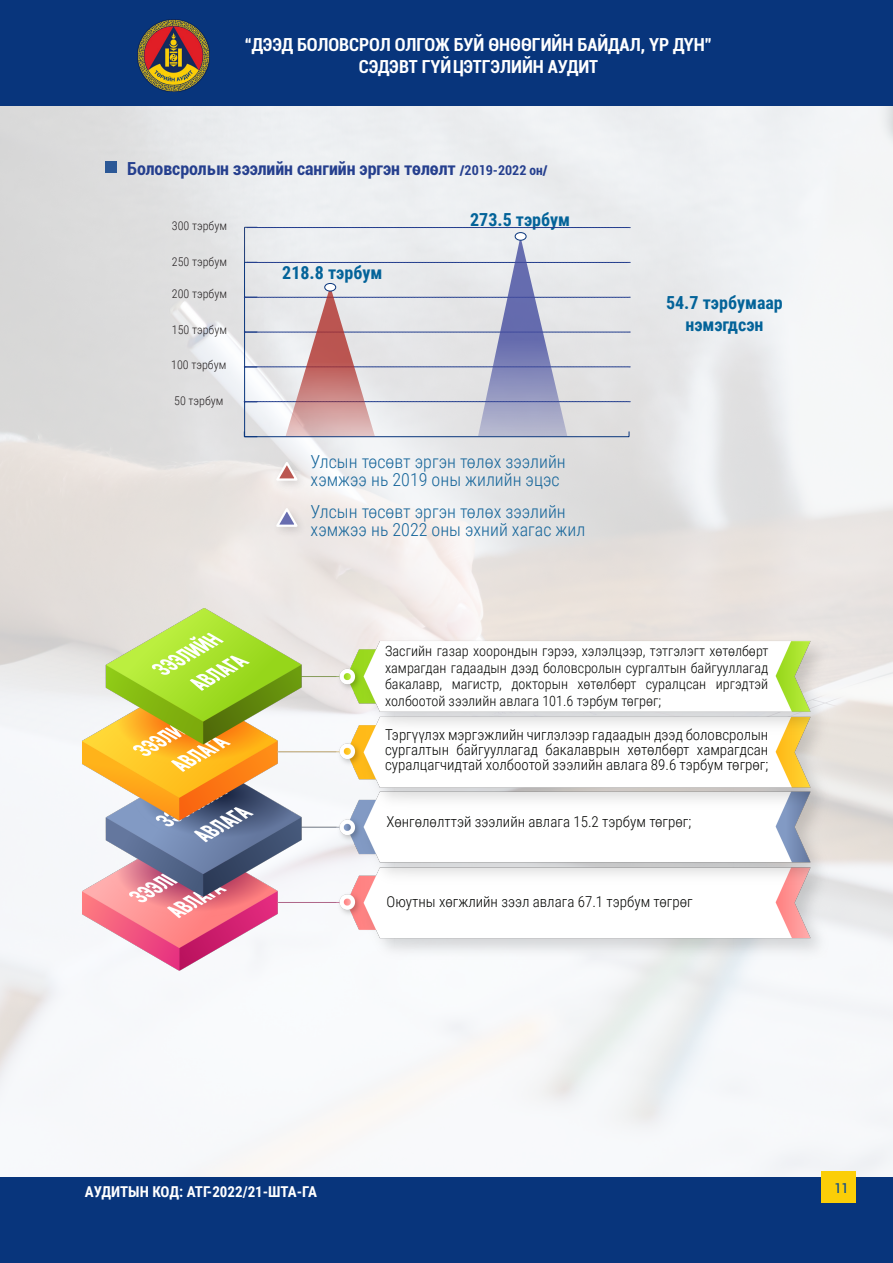
<style>
.page{position:relative;width:893px;height:1263px;background:#fff}
.page>*{position:absolute;margin:0;border:0;box-sizing:border-box;transform-origin:0 0}
.t1{font:300 18px/18px "Roboto Condensed";color:#15659a}
.t2{font:700 condensed 18px/21.6px "Roboto";color:#fff;text-align:center}
.t3{font:700 condensed 18px "Roboto";color:#253f8e}
.t4{font:700 18px "Roboto Condensed";color:#036399}
.t5{font:300 15px/15px "Roboto Condensed";color:#040503;text-align:justify}
.t6{font:700 15px "Roboto Condensed";color:#fff}
.t7{font:300 14.25px/16.5px "Roboto Condensed";color:#040503;text-align:justify}
.t8{font:condensed 13.5px "Roboto";color:#024691}
.t9{font:300 12px "Roboto Condensed";color:#231f20}
.s1{font-size:13.5px}
</style>
<div class="page">
<img style="left:0;top:106px;width:893px;height:1072px">
<div style="left:0;top:0;width:893px;height:106px;background:#08357c"></div>
<div style="left:0;top:1178px;width:893px;height:85px;background:#08357c"></div>
<img style="left:138px;top:19px;width:72px;height:72px">
<div style="left:822px;top:1171px;width:34px;height:32px;background:#fbce07"></div>
<div style="left:105px;top:161px;width:12px;height:11px;background:#2c5896"></div>
<svg style="left:244px;top:236px;width:386px;height:201px;background:#d4d0d8"></svg>
<div style="left:325px;top:283px;width:11px;height:8px;background:#fff;border-radius:50%"></div>
<div style="left:324px;top:283px;width:12px;height:8px;border:1px solid #08357c;border-radius:50%"></div>
<div style="left:515px;top:233px;width:11px;height:7px;background:#fff;border-radius:50%"></div>
<div style="left:515px;top:232px;width:11px;height:9px;border:1px solid #08357c;border-radius:50%"></div>
<div style="left:272px;top:458px;width:36px;height:34px;background:#231f20;opacity:.15"></div>
<svg style="left:273px;top:460px;width:27px;height:22px"></svg>
<div style="left:272px;top:504px;width:36px;height:34px;background:#231f20;opacity:.15"></div>
<svg style="left:273px;top:506px;width:27px;height:22px"></svg>
<hr style="left:244px;top:227px;width:1px;height:35px;background:#1f3c76">
<svg style="left:245px;top:227px;width:385px;height:1px"></svg>
<img style="left:43px;top:577px;width:809px;height:424px">
<p class="t2" style="left:245px;top:33px;width:469px">“ДЭЭД БОЛОВСРОЛ ОЛГОЖ БУЙ ӨНӨӨГИЙН БАЙДАЛ, ҮР ДҮН”<br>СЭДЭВТ ГҮЙЦЭТГЭЛИЙН АУДИТ</p>
<p class="t3" style="left:127px;top:156px;width:422px">Боловсролын зээлийн сангийн эргэн төлөлт <span class="s1">/2019-2022 он/</span></p>
<p class="t9" style="left:172px;top:217px;width:57px">300 тэрбум</p>
<p class="t9" style="left:172px;top:253px;width:57px">250 тэрбум</p>
<p class="t9" style="left:172px;top:285px;width:57px">200 тэрбум</p>
<p class="t9" style="left:172px;top:321px;width:57px">150 тэрбум</p>
<p class="t9" style="left:171px;top:356px;width:57px">100 тэрбум</p>
<p class="t9" style="left:174px;top:392px;width:51px">50 тэрбум</p>
<p class="t4" style="left:282px;top:260px;width:102px">218.8 тэрбум</p>
<p class="t4" style="left:470px;top:207px;width:102px">273.5 тэрбум</p>
<p class="t1" style="left:311px;top:452px;width:257px">Улсын төсөвт эргэн төлөх зээлийн хэмжээ нь 2019 оны жилийн эцэс</p>
<p class="t1" style="left:311px;top:501px;width:276px">Улсын төсөвт эргэн төлөх зээлийн хэмжээ нь 2022 оны эхний хагас жил</p>
<p class="t4" style="left:666px;top:290px;width:118px">54.7 тэрбумаар</p>
<p class="t4" style="left:685px;top:312px;width:80px">нэмэгдсэн</p>
<p class="t7" style="left:385px;top:642px;width:385px">Засгийн газар хоорондын гэрээ, хэлэлцээр, тэтгэлэгт хөтөлбөрт хамрагдан гадаадын дээд боловсролын сургалтын байгууллагад бакалавр, магистр, докторын хөтөлбөрт суралцсан иргэдтэй холбоотой зээлийн авлага 101.6 тэрбум төгрөг;</p>
<p class="t5" style="left:385px;top:726px;width:385px">Тэргүүлэх мэргэжлийн чиглэлээр гадаадын дээд боловсролын сургалтын байгууллагад бакалаврын хөтөлбөрт хамрагдсан суралцагчидтай холбоотой зээлийн авлага 89.6 тэрбум төгрөг;</p>
<p class="t5" style="left:387px;top:814px;width:306px">Хөнгөлөлттэй зээлийн авлага 15.2 тэрбум төгрөг;</p>
<p class="t5" style="left:387px;top:893px;width:308px">Оюутны хөгжлийн зээл авлага 67.1 тэрбум төгрөг</p>
<p class="t6" style="left:85px;top:1181px;width:234px">АУДИТЫН КОД: АТГ-2022/21-ШТА-ГА</p>
<p class="t8" style="left:834px;top:1179px;width:15px">11</p>
</div>
